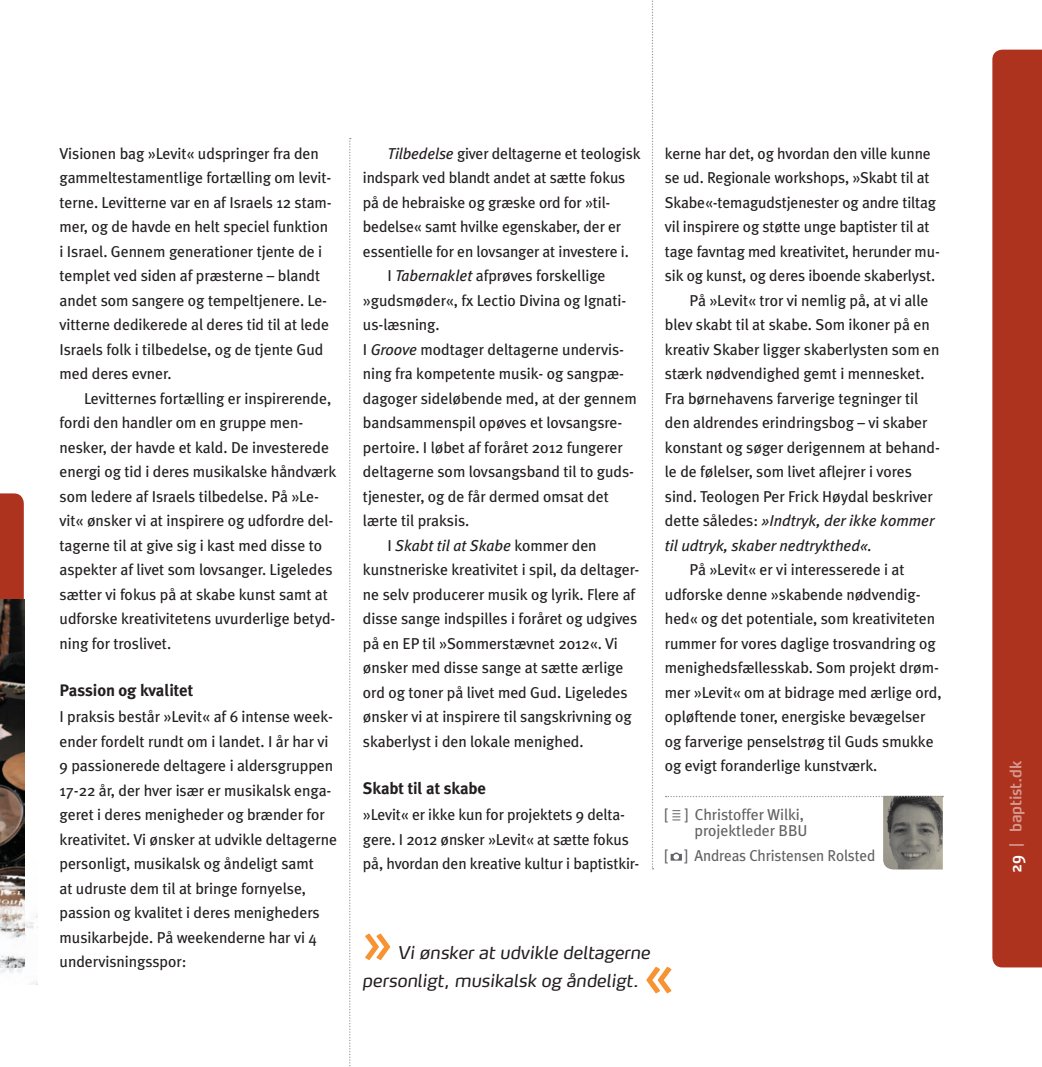
<style>
.page{position:relative;width:1042px;height:1067px;background:#fff}
.page>*{position:absolute;margin:0;border:0;box-sizing:border-box;transform-origin:0 0}
.Citat{font:600 52.5px "Max OT";color:#f79332}
.Citat-2{font:italic 17.5px/28px "Max OT";letter-spacing:-.005em;color:#231f20}
.Mellemrubrik_9_14_co{font:700 16.62px "Meta Plus";letter-spacing:-.005em;color:#231f20}
.Brødtxt_9_14{font:15.75px/24.5px "Meta Plus";letter-spacing:-.005em;color:#231f20}
.Brødtxt_9_14-2{font:italic 15.75px "Meta Plus";letter-spacing:-.005em;color:#231f20}
.Byline_copy{font:15.75px/15.8px "Meta Plus";letter-spacing:-.005em;color:#636366;text-align:right}
.Manchet{font:600 15.75px "Max OT";letter-spacing:-.02em;color:#fff;scale:.93 1}
.s1{font-style:italic}
.s2{font-style:normal}
</style>
<div class="page">
<div style="left:0;top:493px;width:24px;height:107px;background:#ae331e"></div>
<img style="left:0;top:600px;width:24px;height:259px">
<div style="left:992px;top:50px;width:50px;height:917px;background:#ae331e"></div>
<svg style="left:349px;top:138px;width:2px;height:929px"></svg>
<svg style="left:652px;top:0;width:1px;height:869px"></svg>
<svg style="left:665px;top:796px;width:278px;height:73px"></svg>
<img style="left:0;top:859px;width:37px;height:125px">
<p class="Brødtxt_9_14" style="left:60px;top:141px;width:274px">Visionen bag »Levit« udspringer fra den gammeltestamentlige fortælling om levit&shy;terne. Levitterne var en af Israels 12 stam&shy;mer, og de havde en helt speciel funktion i Israel. Gennem generationer tjente de i templet ved siden af præsterne – blandt andet som sangere og tempeltjenere. Le&shy;vitterne dedikerede al deres tid til at lede Israels folk i tilbedelse, og de tjente Gud med deres evner.</p>
<p class="Brødtxt_9_14" style="left:60px;top:386px;width:278px;text-indent:25px">Levitternes fortælling er inspirerende, fordi den handler om en gruppe men&shy;nesker, der havde et kald. De investerede energi og tid i deres musikalske håndværk som ledere af Israels tilbedelse. På »Le&shy;vit« ønsker vi at inspirere og udfordre del&shy;tagerne til at give sig i kast med disse to aspekter af livet som lovsanger. Ligeledes sætter vi fokus på at skabe kunst samt at udforske kreativitetens uvurderlige betyd&shy;ning for troslivet.</p>
<p class="Mellemrubrik_9_14_co" style="left:60px;top:680px;width:135px">Passion og kvalitet</p>
<p class="Brødtxt_9_14" style="left:60px;top:704px;width:279px">I praksis består »Levit« af 6 intense week&shy;ender fordelt rundt om i landet. I år har vi 9 passionerede deltagere i aldersgruppen 17-22 år, der hver især er musikalsk enga&shy;geret i deres menigheder og brænder for kreativitet. Vi ønsker at udvikle deltagerne personligt, musikalsk og åndeligt samt<br>at udruste dem til at bringe fornyelse, passion og kvalitet i deres menigheders musikarbejde. På weekenderne har vi 4 undervisningsspor:</p>
<p class="Brødtxt_9_14" style="left:363px;top:141px;width:279px;text-indent:24px"><span class="s1">Tilbedelse</span> giver deltagerne et teologisk indspark ved blandt andet at sætte fokus på de hebraiske og græske ord for »til&shy;bedelse« samt hvilke egenskaber, der er essentielle for en lovsanger at investere i.</p>
<p class="Brødtxt_9_14" style="left:363px;top:263px;width:265px;text-indent:25px">I <span class="s1">Tabernaklet</span> afprøves forskellige »gudsmøder«, fx Lectio Divina og Ignati&shy;us-læsning.</p>
<p class="Brødtxt_9_14" style="left:363px;top:337px;width:275px">I <span class="s1">Groove</span> modtager deltagerne undervis&shy;ning fra kompetente musik- og sangpæ&shy;dagoger sideløbende med, at der gennem bandsammenspil opøves et lovsangsre&shy;pertoire. I løbet af foråret 2012 fungerer deltagerne som lovsangsband til to guds&shy;tjenester, og de får dermed omsat det lærte til praksis.</p>
<p class="Brødtxt_9_14" style="left:363px;top:533px;width:278px;text-indent:25px">I <span class="s1">Skabt til at Skabe</span> kommer den kunstneriske kreativitet i spil, da deltager&shy;ne selv producerer musik og lyrik. Flere af disse sange indspilles i foråret og udgives på en EP til »Sommerstævnet 2012«. Vi ønsker med disse sange at sætte ærlige ord og toner på livet med Gud. Ligeledes ønsker vi at inspirere til sangskrivning og skaberlyst i den lokale menighed.</p>
<p class="Mellemrubrik_9_14_co" style="left:363px;top:778px;width:125px">Skabt til at skabe</p>
<p class="Brødtxt_9_14" style="left:363px;top:802px;width:278px">»Levit« er ikke kun for projektets 9 delta&shy;gere. I 2012 ønsker »Levit« at sætte fokus på, hvordan den kreative kultur i baptistkir-</p>
<p class="Brødtxt_9_14" style="left:665px;top:141px;width:276px">kerne har det, og hvordan den ville kunne se ud. Regionale workshops, »Skabt til at Skabe«-temagudstjenester og andre tiltag vil inspirere og støtte unge baptister til at tage favntag med kreativitet, herunder mu&shy;sik og kunst, og deres iboende skaberlyst.</p>
<p class="Brødtxt_9_14" style="left:689px;top:288px;width:240px">På »Levit« tror vi nemlig på, at vi alle</p>
<p class="Brødtxt_9_14" style="left:665px;top:312px;width:266px">blev skabt til at skabe. Som ikoner på en</p>
<p class="Brødtxt_9_14" style="left:665px;top:337px;width:276px">kreativ Skaber ligger skaberlysten som en</p>
<p class="Brødtxt_9_14" style="left:665px;top:361px;width:261px">stærk nødvendighed gemt i mennesket.</p>
<p class="Brødtxt_9_14" style="left:665px;top:386px;width:255px">Fra børnehavens farverige tegninger til</p>
<p class="Brødtxt_9_14" style="left:665px;top:410px;width:264px">den aldrendes erindringsbog – vi skaber</p>
<p class="Brødtxt_9_14" style="left:665px;top:435px;width:277px">konstant og søger derigennem at behand-</p>
<p class="Brødtxt_9_14" style="left:665px;top:459px;width:249px">le de følelser, som livet aflejrer i vores</p>
<p class="Brødtxt_9_14" style="left:665px;top:484px;width:269px">sind. Teologen Per Frick Høydal beskriver</p>
<p class="Brødtxt_9_14-2" style="left:665px;top:511px;width:271px"><span class="s2">dette således:</span> »Indtryk, der ikke kommer</p>
<p class="Brødtxt_9_14-2" style="left:665px;top:536px;width:209px">til udtryk, skaber nedtrykthed«.</p>
<p class="Brødtxt_9_14" style="left:689px;top:557px;width:217px">På »Levit« er vi interesserede i at</p>
<p class="Brødtxt_9_14" style="left:665px;top:582px;width:257px">udforske denne »skabende nødvendig-</p>
<p class="Brødtxt_9_14" style="left:665px;top:606px;width:272px">hed« og det potentiale, som kreativiteten</p>
<p class="Brødtxt_9_14" style="left:665px;top:631px;width:272px">rummer for vores daglige trosvandring og</p>
<p class="Brødtxt_9_14" style="left:665px;top:655px;width:276px">menighedsfællesskab. Som projekt drøm-</p>
<p class="Brødtxt_9_14" style="left:665px;top:680px;width:278px">mer »Levit« om at bidrage med ærlige ord,</p>
<p class="Brødtxt_9_14" style="left:665px;top:704px;width:262px">opløftende toner, energiske bevægelser</p>
<p class="Brødtxt_9_14" style="left:665px;top:729px;width:270px">og farverige penselstrøg til Guds smukke</p>
<p class="Brødtxt_9_14" style="left:665px;top:753px;width:214px">og evigt foranderlige kunstværk.</p>
<p class="Byline_copy" style="left:665px;top:807px;width:144px">[ ] Christoffer Wilki, projektleder BBU</p>
<p class="Byline_copy" style="left:665px;top:847px;width:212px">[ ] Andreas Christensen Rolsted</p>
<p class="Citat" style="left:362px;top:908px;width:32px">»</p>
<p class="Citat-2" style="left:362px;top:938px;width:289px;text-indent:35px">Vi ønsker at udvikle deltagerne personligt, musikalsk og åndeligt.</p>
<p class="Citat" style="left:643px;top:942px;width:32px">«</p>
<p class="Manchet" style="left:1005px;top:846px;width:94px;rotate:-90deg">| baptist.dk</p>
<p class="Manchet" style="left:1005px;top:872px;width:20px;rotate:-90deg">29</p>
</div>
